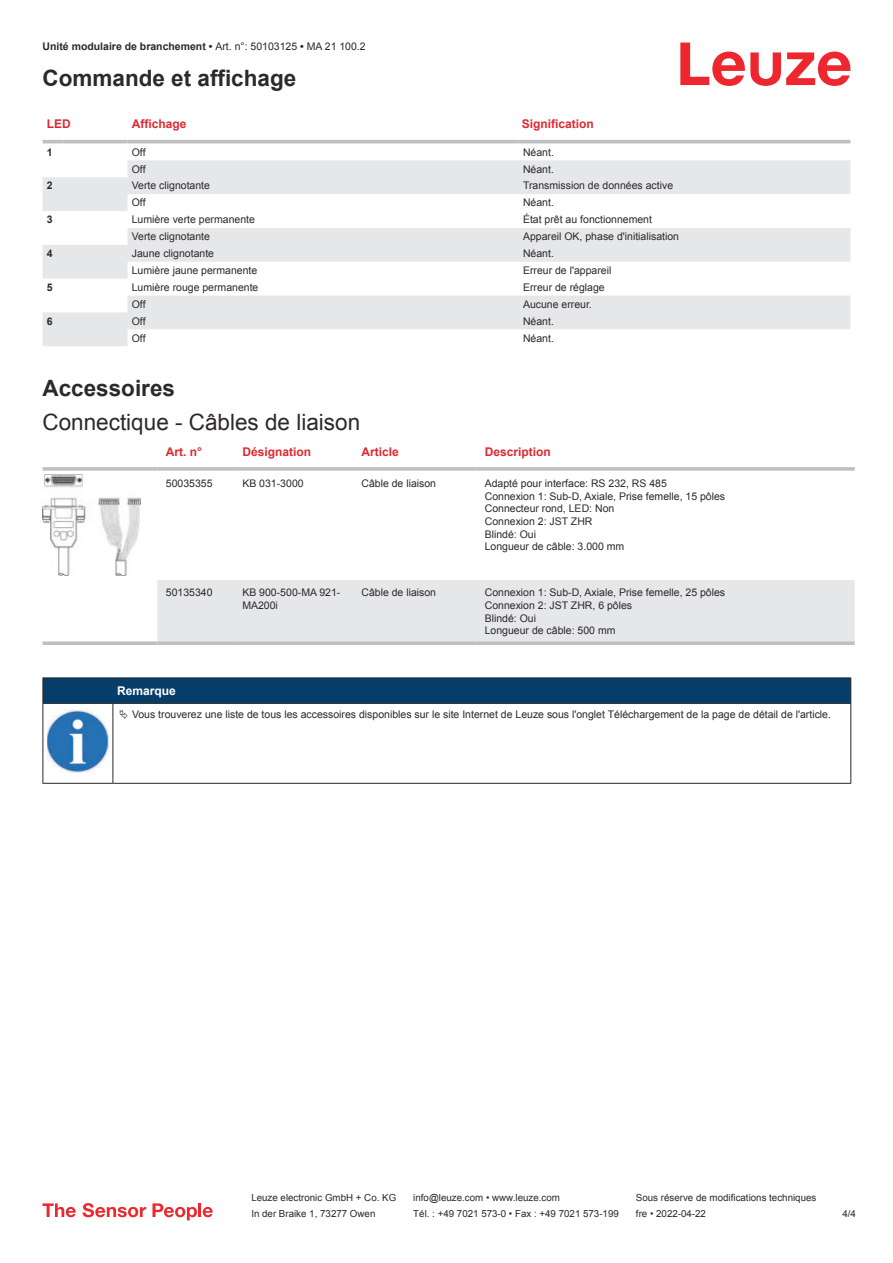
<style>
.page{position:relative;width:893px;height:1263px;background:#fff}
.page>*{position:absolute;margin:0;border:0;box-sizing:border-box;transform-origin:0 0}
.t1{font:700 22.5px "Arial";color:#2b292a}
.t2{font:22.5px "Arial";color:#2b292a}
.t3{font:700 12px "Arial";color:#db2a30}
.t4{font:700 12px "Arial";color:#fff}
.t5{font:10.5px/12.6px "Arial";color:#2b292a}
.t6{font:700 10.5px "Arial";color:#2b292a}
.t7{font:9.75px "Arial";color:#2b292a}
.s1{font-weight:400}
</style>
<div class="page">
<svg style="left:680px;top:43px;width:170px;height:43px"></svg>
<svg style="left:43px;top:143px;width:807px;height:1px"></svg>
<svg style="left:43px;top:160px;width:807px;height:186px;fill:#e6e7e9"></svg>
<hr style="left:43px;top:140px;width:21px;height:3px;background:#bdbfc1">
<hr style="left:64px;top:140px;width:64px;height:3px;background:#bdbfc1">
<hr style="left:128px;top:140px;width:391px;height:3px;background:#bdbfc1">
<hr style="left:519px;top:140px;width:331px;height:3px;background:#bdbfc1">
<div style="left:157px;top:580px;width:698px;height:61px;background:#e6e7e9"></div>
<svg style="left:43px;top:467px;width:114px;height:4px"></svg>
<svg style="left:157px;top:467px;width:77px;height:4px"></svg>
<svg style="left:234px;top:467px;width:119px;height:4px"></svg>
<svg style="left:353px;top:467px;width:123px;height:4px"></svg>
<svg style="left:476px;top:467px;width:379px;height:4px;background:#c3c5c7"></svg>
<svg style="left:43px;top:641px;width:114px;height:4px"></svg>
<svg style="left:157px;top:641px;width:77px;height:4px"></svg>
<svg style="left:234px;top:641px;width:119px;height:4px"></svg>
<svg style="left:353px;top:641px;width:123px;height:4px"></svg>
<svg style="left:476px;top:641px;width:379px;height:4px;background:#c1c3c5"></svg>
<img style="left:43px;top:475px;width:97px;height:101px">
<svg style="left:44px;top:704px;width:806px;height:79px"></svg>
<hr style="left:43px;top:677px;width:70px;height:1px;background:#2b292a">
<hr style="left:43px;top:703px;width:70px;height:1px;background:#2b292a">
<hr style="left:113px;top:677px;width:738px;height:1px;background:#2b292a">
<div style="left:43px;top:678px;width:808px;height:25px;background:#063d69"></div>
<hr style="left:113px;top:703px;width:738px;height:1px;background:#2b292a">
<hr style="left:43px;top:704px;width:1px;height:75px;background:#2b292a">
<hr style="left:113px;top:704px;width:1px;height:75px;background:#2b292a">
<hr style="left:850px;top:704px;width:1px;height:75px;background:#2b292a">
<hr style="left:43px;top:783px;width:70px;height:1px;background:#2b292a">
<hr style="left:113px;top:783px;width:738px;height:1px;background:#2b292a">
<img style="left:47px;top:710px;width:61px;height:63px">
<div style="left:115px;top:704px;width:734px;height:20px;background:#fff"></div>
<svg style="left:43px;top:1203px;width:33px;height:14px"></svg>
<svg style="left:83px;top:1203px;width:63px;height:14px"></svg>
<svg style="left:153px;top:1203px;width:44px;height:17px"></svg>
<hr style="left:198px;top:1203px;width:3px;height:14px;background:#ed272d">
<svg style="left:203px;top:1207px;width:10px;height:10px"></svg>
<p class="t6" style="left:43px;top:43px;width:325px">Unité modulaire de branchement • <span class="s1">Art. n°: 50103125</span> • <span class="s1">MA 21 100.2</span></p>
<h1 class="t1" style="left:43px;top:70px;width:255px">Commande et affichage</h1>
<p class="t3" style="left:47px;top:119px;width:25px">LED</p>
<p class="t3" style="left:132px;top:119px;width:56px">Affichage</p>
<p class="t3" style="left:522px;top:119px;width:74px">Signification</p>
<p class="t6" style="left:47px;top:148px;width:7px">1</p>
<p class="t5" style="left:132px;top:147px;width:15px">Off</p>
<p class="t5" style="left:523px;top:147px;width:32px">Néant.</p>
<p class="t5" style="left:132px;top:163px;width:15px">Off</p>
<p class="t5" style="left:523px;top:163px;width:32px">Néant.</p>
<p class="t6" style="left:47px;top:182px;width:7px">2</p>
<p class="t5" style="left:132px;top:180px;width:80px">Verte clignotante</p>
<p class="t5" style="left:523px;top:180px;width:152px">Transmission de données active</p>
<p class="t5" style="left:132px;top:197px;width:15px">Off</p>
<p class="t5" style="left:523px;top:197px;width:32px">Néant.</p>
<p class="t6" style="left:47px;top:216px;width:7px">3</p>
<p class="t5" style="left:132px;top:214px;width:125px">Lumière verte permanente</p>
<p class="t5" style="left:523px;top:214px;width:130px">État prêt au fonctionnement</p>
<p class="t5" style="left:132px;top:231px;width:80px">Verte clignotante</p>
<p class="t5" style="left:523px;top:231px;width:158px">Appareil OK, phase d'initialisation</p>
<p class="t6" style="left:47px;top:249px;width:7px">4</p>
<p class="t5" style="left:132px;top:248px;width:84px">Jaune clignotante</p>
<p class="t5" style="left:523px;top:248px;width:32px">Néant.</p>
<p class="t5" style="left:132px;top:265px;width:127px">Lumière jaune permanente</p>
<p class="t5" style="left:523px;top:265px;width:90px">Erreur de l'appareil</p>
<p class="t6" style="left:47px;top:283px;width:7px">5</p>
<p class="t5" style="left:132px;top:282px;width:128px">Lumière rouge permanente</p>
<p class="t5" style="left:523px;top:282px;width:83px">Erreur de réglage</p>
<p class="t5" style="left:132px;top:299px;width:15px">Off</p>
<p class="t5" style="left:523px;top:299px;width:70px">Aucune erreur.</p>
<p class="t6" style="left:47px;top:317px;width:7px">6</p>
<p class="t5" style="left:132px;top:316px;width:15px">Off</p>
<p class="t5" style="left:523px;top:316px;width:32px">Néant.</p>
<p class="t5" style="left:132px;top:332px;width:15px">Off</p>
<p class="t5" style="left:523px;top:332px;width:32px">Néant.</p>
<h1 class="t1" style="left:43px;top:380px;width:134px">Accessoires</h1>
<h1 class="t2" style="left:43px;top:414px;width:319px">Connectique - Câbles de liaison</h1>
<p class="t3" style="left:166px;top:447px;width:38px">Art. n°</p>
<p class="t3" style="left:242px;top:447px;width:70px">Désignation</p>
<p class="t3" style="left:361px;top:447px;width:39px">Article</p>
<p class="t3" style="left:485px;top:447px;width:68px">Description</p>
<p class="t5" style="left:166px;top:478px;width:48px">50035355</p>
<p class="t5" style="left:242px;top:478px;width:63px">KB 031-3000</p>
<p class="t5" style="left:361px;top:478px;width:76px">Câble de liaison</p>
<p class="t5" style="left:485px;top:478px;width:242px">Adapté pour interface: RS 232, RS 485<br>Connexion 1: Sub-D, Axiale, Prise femelle, 15 pôles<br>Connecteur rond, LED: Non<br>Connexion 2: JST ZHR<br>Blindé: Oui<br>Longueur de câble: 3.000 mm</p>
<p class="t5" style="left:166px;top:587px;width:48px">50135340</p>
<p class="t5" style="left:242px;top:587px;width:100px">KB 900-500-MA 921-<br>MA200i</p>
<p class="t5" style="left:361px;top:587px;width:76px">Câble de liaison</p>
<p class="t5" style="left:485px;top:587px;width:242px">Connexion 1: Sub-D, Axiale, Prise femelle, 25 pôles<br>Connexion 2: JST ZHR, 6 pôles<br>Blindé: Oui<br>Longueur de câble: 500 mm</p>
<p class="t4" style="left:117px;top:686px;width:60px">Remarque</p>
<p class="t5" style="left:132px;top:709px;width:700px">Vous trouverez une liste de tous les accessoires disponibles sur le site Internet de Leuze sous l'onglet Téléchargement de la page de détail de l'article.</p>
<p class="t7" style="left:251px;top:1194px;width:146px">Leuze electronic GmbH + Co. KG</p>
<p class="t7" style="left:413px;top:1194px;width:148px">info@leuze.com • www.leuze.com</p>
<p class="t7" style="left:636px;top:1194px;width:182px">Sous réserve de modifications techniques</p>
<p class="t7" style="left:251px;top:1210px;width:126px">In der Braike 1, 73277 Owen</p>
<p class="t7" style="left:413px;top:1210px;width:207px">Tél. : +49 7021 573-0 • Fax : +49 7021 573-199</p>
<p class="t7" style="left:636px;top:1210px;width:72px">fre • 2022-04-22</p>
<p class="t7" style="left:842px;top:1210px;width:15px">4 /4</p>
</div>
